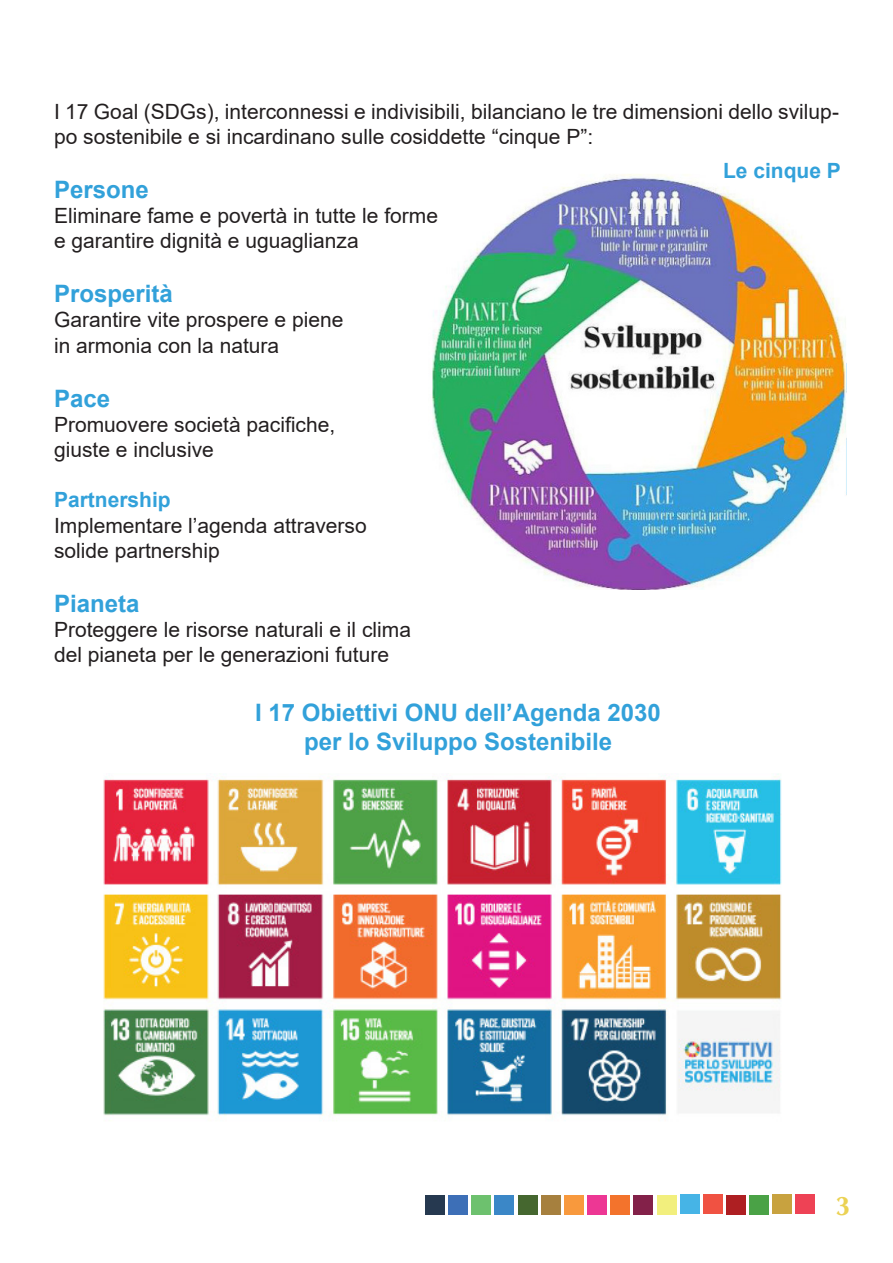
<style>
.page{position:relative;width:893px;height:1263px;background:#fff}
.page>*{position:absolute;margin:0;border:0;box-sizing:border-box;transform-origin:0 0}
.t1{font:700 27px "CG Omega";color:#ebd254}
.t2{font:700 24px "Arial";color:#32a1da}
.t3{font:21px/25.2px "Arial";color:#231f20}
.t4{font:700 21px "Arial";color:#32a1da}
</style>
<div class="page">
<div style="left:796px;top:1195px;width:19px;height:19px;background:#ee4255"></div>
<div style="left:772px;top:1195px;width:20px;height:19px;background:#c8a23f"></div>
<div style="left:749px;top:1195px;width:20px;height:19px;background:#4aa246"></div>
<div style="left:726px;top:1195px;width:20px;height:19px;background:#ae1f22"></div>
<div style="left:703px;top:1195px;width:19px;height:19px;background:#f05242"></div>
<div style="left:680px;top:1195px;width:19px;height:19px;background:#46b4e6"></div>
<div style="left:657px;top:1195px;width:19px;height:19px;background:#f2ef7d"></div>
<div style="left:633px;top:1195px;width:20px;height:19px;background:#832149"></div>
<div style="left:610px;top:1195px;width:20px;height:19px;background:#f3732c"></div>
<div style="left:587px;top:1195px;width:20px;height:19px;background:#ed3794"></div>
<div style="left:564px;top:1195px;width:20px;height:19px;background:#f8993d"></div>
<div style="left:541px;top:1195px;width:20px;height:19px;background:#a6803e"></div>
<div style="left:518px;top:1195px;width:19px;height:19px;background:#45672f"></div>
<div style="left:494px;top:1195px;width:20px;height:19px;background:#3b87c7"></div>
<div style="left:471px;top:1195px;width:20px;height:19px;background:#6dc16e"></div>
<div style="left:448px;top:1195px;width:20px;height:19px;background:#3d6fb7"></div>
<div style="left:425px;top:1195px;width:20px;height:19px;background:#263950"></div>
<img style="left:432px;top:174px;width:414px;height:415px">
<img style="left:103px;top:774px;width:679px;height:342px">
<p class="t3" style="left:54px;top:98px;width:786px">I 17 Goal (SDGs), interconnessi e indivisibili, bilanciano le tre dimensioni dello svilup&shy;po sostenibile e si incardinano sulle cosiddette “cinque P”:</p>
<p class="t2" style="left:54px;top:172px;width:96px">Persone</p>
<p class="t3" style="left:54px;top:203px;width:385px">Eliminare fame e povertà in tutte le forme</p>
<p class="t3" style="left:54px;top:228px;width:306px">e garantire dignità e uguaglianza</p>
<p class="t2" style="left:54px;top:277px;width:120px">Prosperità</p>
<p class="t3" style="left:54px;top:307px;width:291px">Garantire vite prospere e piene</p>
<p class="t3" style="left:54px;top:332px;width:227px">in armonia con la natura</p>
<p class="t2" style="left:54px;top:381px;width:58px">Pace</p>
<p class="t3" style="left:54px;top:412px;width:283px">Promuovere società pacifiche,</p>
<p class="t3" style="left:54px;top:437px;width:161px">giuste e inclusive</p>
<p class="t4" style="left:54px;top:485px;width:118px">Partnership</p>
<p class="t3" style="left:54px;top:512px;width:314px">Implementare l’agenda attraverso</p>
<p class="t3" style="left:54px;top:538px;width:167px">solide partnership</p>
<p class="t2" style="left:54px;top:586px;width:87px">Pianeta</p>
<p class="t3" style="left:54px;top:617px;width:359px">Proteggere le risorse naturali e il clima</p>
<p class="t3" style="left:54px;top:642px;width:337px">del pianeta per le generazioni future</p>
<p class="t2" style="left:255px;top:696px;width:407px">I 17 Obiettivi ONU dell’Agenda 2030</p>
<p class="t2" style="left:304px;top:725px;width:310px">per lo Sviluppo Sostenibile</p>
<p class="t4" style="left:723px;top:156px;width:119px">Le cinque P</p>
<p class="t1" style="left:835px;top:1189px;width:16px">3</p>
</div>
